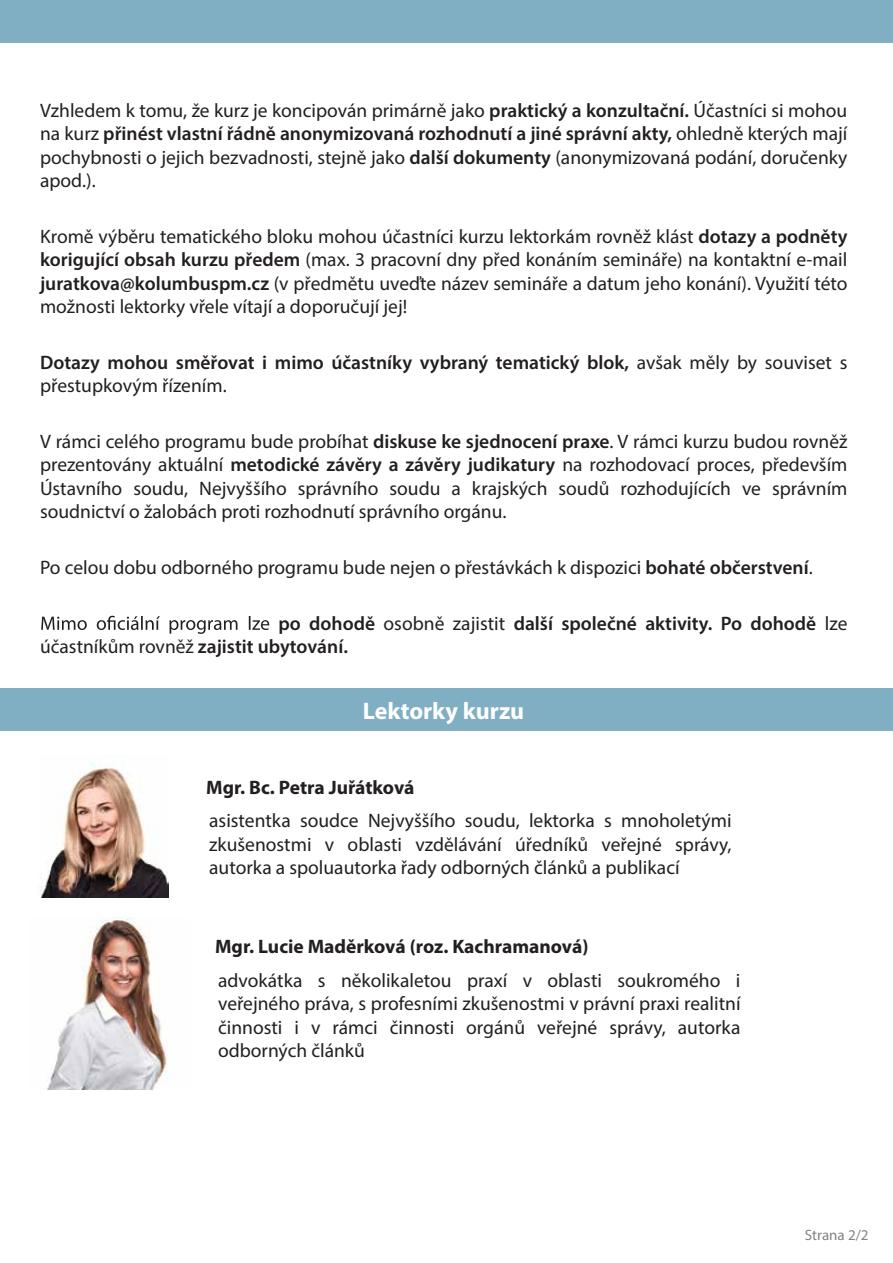
<style>
.page{position:relative;width:893px;height:1263px;background:#fff}
.page>*{position:absolute;margin:0;border:0;box-sizing:border-box;transform-origin:0 0}
.t1{font:700 24px "Myriad Pro";color:#fff}
.t2{font:19.5px/23.4px "Myriad Pro";color:#231f20;text-align:justify}
.t3{font:600 19.5px/23.4px "Myriad Pro";color:#231f20}
.t4{font:700 19.5px "Myriad Pro";color:#231f20}
.t5{font:15px "Myriad Pro";color:#808285}
.s1{font-weight:600}
.s2{font-weight:400}
</style>
<div class="page">
<div style="left:0;top:1px;width:893px;height:42px;background:#80aec2"></div>
<div style="left:0;top:688px;width:893px;height:42px;background:#80aec2"></div>
<img style="left:38px;top:756px;width:130px;height:141px">
<svg style="left:41px;top:616px;width:228px;height:18px"></svg>
<img style="left:47px;top:917px;width:121px;height:172px">
<p class="t2" style="left:40px;top:98px;width:809px">Vzhledem k tomu, že kurz je koncipován primárně jako <span class="s1">praktický a konzultační.</span> Účastníci si mohou na kurz <span class="s1">přinést vlastní řádně anonymizovaná rozhodnutí a jiné správní akty,</span> ohledně kterých mají pochybnosti o jejich bezvadnosti, stejně jako <span class="s1">další dokumenty</span> (anonymizovaná podání, doručenky apod.).</p>
<p class="t2" style="left:40px;top:224px;width:809px">Kromě výběru tematického bloku mohou účastníci kurzu lektorkám rovněž klást <span class="s1">dotazy a podněty korigující obsah kurzu předem</span> (max. 3 pracovní dny před konáním semináře) na kontaktní e-mail <span class="s1">juratkova@kolumbuspm.cz</span> (v předmětu uveďte název semináře a datum jeho konání). Využití této možnosti lektorky vřele vítají a doporučují jej!</p>
<p class="t3" style="left:40px;top:350px;width:809px">Dotazy mohou směřovat i mimo účastníky vybraný tematický blok, <span class="s2">avšak měly by souviset s přestupkovým řízením.</span></p>
<p class="t2" style="left:40px;top:429px;width:809px">V rámci celého programu bude probíhat <span class="s1">diskuse ke sjednocení praxe</span>. V rámci kurzu budou rovněž prezentovány aktuální <span class="s1">metodické závěry a závěry judikatury</span> na rozhodovací proces, především Ústavního soudu, Nejvyššího správního soudu a krajských soudů rozhodujících ve správním soudnictví o žalobách proti rozhodnutí správního orgánu.</p>
<p class="t2" style="left:40px;top:555px;width:774px">Po celou dobu odborného programu bude nejen o přestávkách k dispozici <span class="s1">bohaté občerstvení</span>.</p>
<p class="t3" style="left:40px;top:611px;width:809px;text-indent:238px">po dohodě <span class="s2">osobně zajistit</span> další společné aktivity. Po dohodě <span class="s2">lze účastníkům rovněž</span> zajistit ubytování.</p>
<p class="t1" style="left:363px;top:695px;width:163px">Lektorky kurzu</p>
<p class="t4" style="left:206px;top:774px;width:210px">Mgr. Bc. Petra Juřátková</p>
<p class="t2" style="left:209px;top:809px;width:524px">asistentka soudce Nejvyššího soudu, lektorka s mnoholetými zkušenostmi v oblasti vzdělávání úředníků veřejné správy, autorka a spoluautorka řady odborných článků a publikací</p>
<p class="t4" style="left:215px;top:934px;width:375px">Mgr. Lucie Maděrková (roz. Kachramanová)</p>
<p class="t2" style="left:218px;top:968px;width:524px">advokátka s několikaletou praxí v oblasti soukromého i veřejného práva, s profesními zkušenostmi v právní praxi realitní činnosti i v rámci činnosti orgánů veřejné správy, autorka odborných článků</p>
<p class="t5" style="left:805px;top:1225px;width:65px">Strana 2/2</p>
</div>
